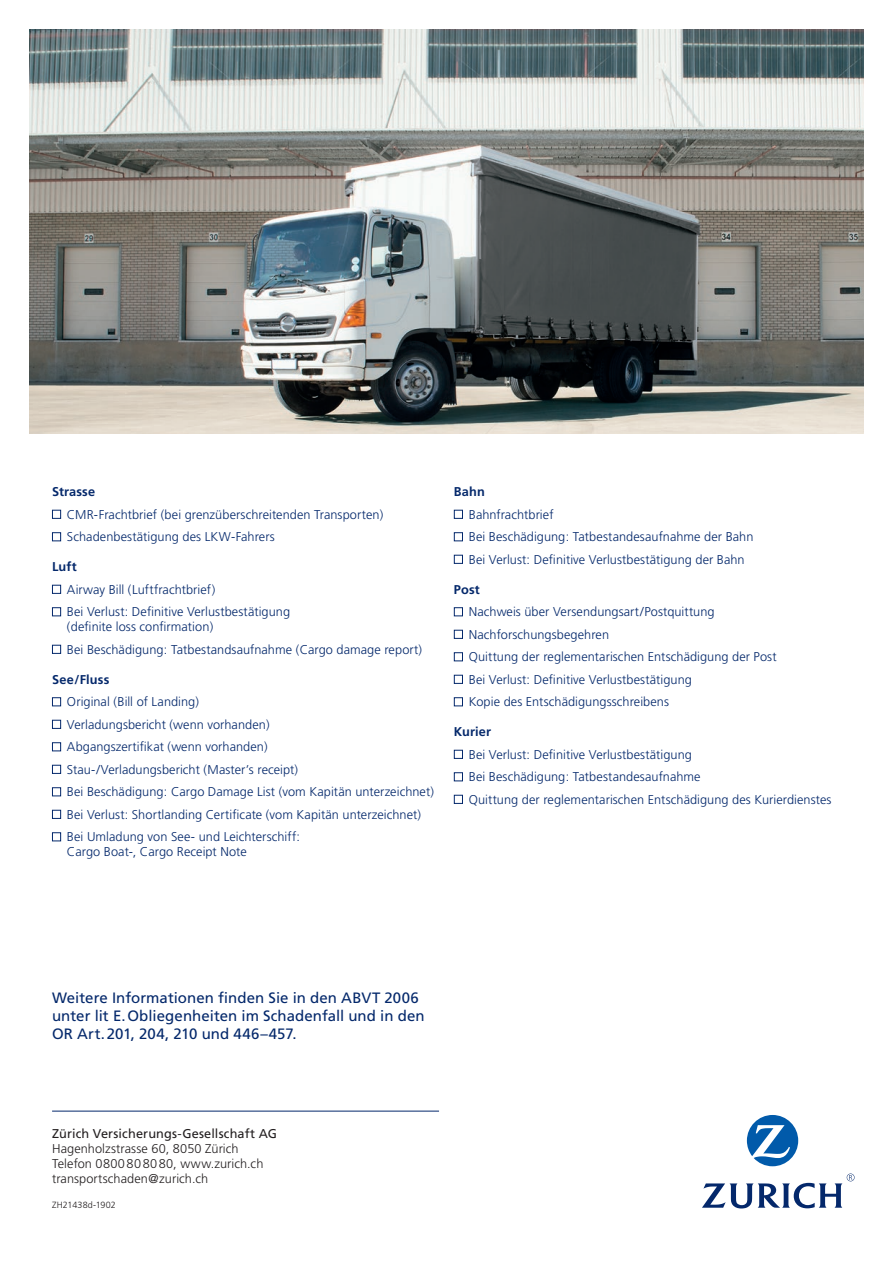
<style>
.page{position:relative;width:893px;height:1263px;background:#fff}
.page>*{position:absolute;margin:0;border:0;box-sizing:border-box;transform-origin:0 0}
.t1{font:15px/18px "Frutiger";letter-spacing:.005em;color:#04286b}
.t2{font:300 12.75px/22.5px "Frutiger";letter-spacing:.005em;color:#04286b}
.t3{font:300 12.75px/15px "Frutiger";letter-spacing:.005em;color:#231f20}
.t4{font:12.75px "Frutiger";letter-spacing:.01em;color:#231f20}
.t5{font:700 12.75px "Frutiger";letter-spacing:.01em;color:#04286b}
.t6{font:300 9px "Frutiger";letter-spacing:.01em;color:#231f20}
</style>
<div class="page">
<hr style="left:52px;top:1111px;width:387px;height:1px;background:#04286b">
<div style="left:52px;top:510px;width:9px;height:9px;border:1px solid #04286b"></div>
<div style="left:52px;top:532px;width:9px;height:9px;border:1px solid #04286b"></div>
<div style="left:52px;top:585px;width:9px;height:9px;border:1px solid #04286b"></div>
<div style="left:52px;top:607px;width:9px;height:9px;border:1px solid #04286b"></div>
<div style="left:52px;top:645px;width:9px;height:9px;border:1px solid #04286b"></div>
<div style="left:52px;top:697px;width:9px;height:9px;border:1px solid #04286b"></div>
<div style="left:52px;top:720px;width:9px;height:9px;border:1px solid #04286b"></div>
<div style="left:52px;top:742px;width:9px;height:9px;border:1px solid #04286b"></div>
<div style="left:52px;top:765px;width:9px;height:9px;border:1px solid #04286b"></div>
<div style="left:52px;top:787px;width:9px;height:9px;border:1px solid #04286b"></div>
<div style="left:52px;top:810px;width:9px;height:9px;border:1px solid #04286b"></div>
<div style="left:52px;top:832px;width:9px;height:9px;border:1px solid #04286b"></div>
<div style="left:454px;top:510px;width:9px;height:9px;border:1px solid #04286b"></div>
<div style="left:454px;top:532px;width:9px;height:9px;border:1px solid #04286b"></div>
<div style="left:454px;top:555px;width:9px;height:9px;border:1px solid #04286b"></div>
<div style="left:454px;top:607px;width:9px;height:9px;border:1px solid #04286b"></div>
<div style="left:454px;top:630px;width:9px;height:9px;border:1px solid #04286b"></div>
<div style="left:454px;top:652px;width:9px;height:9px;border:1px solid #04286b"></div>
<div style="left:454px;top:675px;width:9px;height:9px;border:1px solid #04286b"></div>
<div style="left:454px;top:697px;width:9px;height:9px;border:1px solid #04286b"></div>
<div style="left:454px;top:750px;width:9px;height:9px;border:1px solid #04286b"></div>
<div style="left:454px;top:772px;width:9px;height:9px;border:1px solid #04286b"></div>
<div style="left:454px;top:795px;width:9px;height:9px;border:1px solid #04286b"></div>
<img style="left:30px;top:30px;width:833px;height:403px">
<svg style="left:747px;top:1115px;width:51px;height:51px"></svg>
<svg style="left:702px;top:1173px;width:152px;height:35px"></svg>
<p class="t5" style="left:52px;top:484px;width:45px">Strasse</p>
<p class="t2" style="left:67px;top:503px;width:318px">CMR-Frachtbrief (bei grenzüberschreitenden Transporten)<br>Schadenbestätigung des LKW-Fahrers</p>
<p class="t5" style="left:52px;top:559px;width:26px">Luft</p>
<p class="t2" style="left:67px;top:578px;width:225px">Airway Bill (Luftfrachtbrief)<br>Bei Verlust: Definitive Verlustbestätigung</p>
<p class="t2" style="left:67px;top:615px;width:357px">(definite loss confirmation)<br>Bei Beschädigung: Tatbestandsaufnahme (Cargo damage report)</p>
<p class="t5" style="left:52px;top:672px;width:59px">See/Fluss</p>
<p class="t2" style="left:67px;top:691px;width:368px">Original (Bill of Landing)<br>Verladungsbericht (wenn vorhanden)<br>Abgangszertifikat (wenn vorhanden)<br>Stau-/Verladungsbericht (Master’s receipt)<br>Bei Beschädigung: Cargo Damage List (vom Kapitän unterzeichnet)<br>Bei Verlust: Shortlanding Certificate (vom Kapitän unterzeichnet)<br>Bei Umladung von See- und Leichterschiff:</p>
<p class="t2" style="left:67px;top:840px;width:181px">Cargo Boat-, Cargo Receipt Note</p>
<p class="t5" style="left:454px;top:484px;width:32px">Bahn</p>
<p class="t2" style="left:469px;top:503px;width:286px">Bahnfrachtbrief<br>Bei Beschädigung: Tatbestandesaufnahme der Bahn<br>Bei Verlust: Definitive Verlustbestätigung der Bahn</p>
<p class="t5" style="left:454px;top:582px;width:27px">Post</p>
<p class="t2" style="left:469px;top:600px;width:309px">Nachweis über Versendungsart/Postquittung Nachforschungsbegehren<br>Quittung der reglementarischen Entschädigung der Post Bei Verlust: Definitive Verlustbestätigung<br>Kopie des Entschädigungsschreibens</p>
<p class="t5" style="left:454px;top:724px;width:39px">Kurier</p>
<p class="t2" style="left:469px;top:743px;width:364px">Bei Verlust: Definitive Verlustbestätigung<br>Bei Beschädigung: Tatbestandesaufnahme<br>Quittung der reglementarischen Entschädigung des Kurierdienstes</p>
<p class="t1" style="left:52px;top:988px;width:374px">Weitere Informationen finden Sie in den ABVT 2006 unter lit E.Obliegenheiten im Schadenfall und in den<br>OR Art.201, 204, 210 und 446–457.</p>
<p class="t4" style="left:52px;top:1126px;width:226px">Zürich Versicherungs-Gesellschaft AG</p>
<p class="t3" style="left:52px;top:1141px;width:213px">Hagenholzstrasse 60, 8050 Zürich<br>Telefon 0800808080, www.zurich.ch transportschaden@zurich.ch</p>
<p class="t6" style="left:52px;top:1199px;width:65px">ZH21438d-1902</p>
</div>
